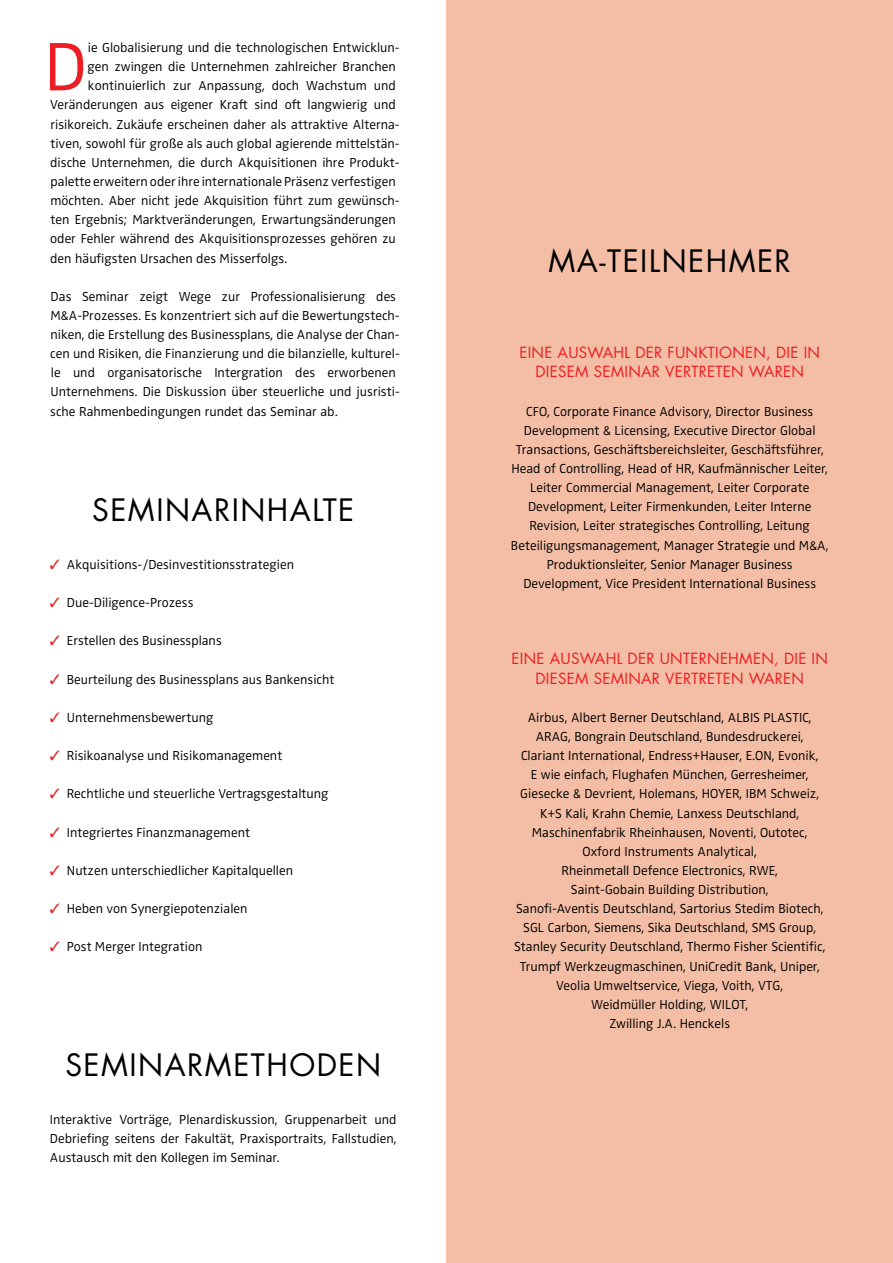
<style>
.page{position:relative;width:893px;height:1263px;background:#fff}
.page>*{position:absolute;margin:0;border:0;box-sizing:border-box;transform-origin:0 0}
.t1{font:300 70.8px "Zwo OT";color:#ed1d24}
.t2{font:30px "Futura Std";letter-spacing:.05em;color:#000}
.t3{font:15px/19.2px "Futura Std";letter-spacing:.02em;color:#ed1d24;text-align:center}
.t4{font:300 13.5px/19.2px "Zwo OT";color:#000;text-align:center}
.s1{color:#ed1d24}
</style>
<div class="page">
<div style="left:446px;top:0;width:447px;height:1263px;background:#f3bea5"></div>
<h1 class="t1" style="left:44px;top:26px;width:45px">D</h1>
<p class="t4" style="left:88px;top:38px;width:313px">ie Globalisierung und die technologischen Entwicklun-</p>
<p class="t4" style="left:88px;top:57px;width:310px">gen zwingen die Unternehmen zahlreicher Branchen</p>
<p class="t4" style="left:88px;top:77px;width:309px">kontinuierlich zur Anpassung, doch Wachstum und</p>
<p class="t4" style="left:50px;top:96px;width:347px">Veränderungen aus eigener Kraft sind oft langwierig und</p>
<p class="t4" style="left:51px;top:115px;width:351px">risikoreich. Zukäufe erscheinen daher als attraktive Alterna-</p>
<p class="t4" style="left:50px;top:134px;width:351px">tiven, sowohl für große als auch global agierende mittelstän-</p>
<p class="t4" style="left:50px;top:153px;width:351px">dische Unternehmen, die durch Akquisitionen ihre Produkt-</p>
<p class="t4" style="left:51px;top:172px;width:347px">palette erweitern oder ihre internationale Präsenz verfestigen</p>
<p class="t4" style="left:51px;top:191px;width:351px">möchten. Aber nicht jede Akquisition führt zum gewünsch-</p>
<p class="t4" style="left:50px;top:210px;width:347px">ten Ergebnis; Marktveränderungen, Erwartungsänderungen</p>
<p class="t4" style="left:50px;top:230px;width:347px">oder Fehler während des Akquisitionsprozesses gehören zu</p>
<p class="t4" style="left:50px;top:249px;width:239px">den häufigsten Ursachen des Misserfolgs.</p>
<p class="t4" style="left:50px;top:287px;width:351px;text-align:left">Das Seminar zeigt Wege zur Professionalisierung des M&amp;A-Prozesses. Es konzentriert sich auf die Bewertungstech&shy;niken, die Erstellung des Businessplans, die Analyse der Chan&shy;cen und Risiken, die Finanzierung und die bilanzielle, kulturel&shy;le und organisatorische Intergration des erworbenen Unternehmens. Die Diskussion über steuerliche und jusristi&shy;sche Rahmenbedingungen rundet das Seminar ab.</p>
<h2 class="t2" style="left:92px;top:491px;width:264px">SEMINARINHALTE</h2>
<p class="t4" style="left:50px;top:555px;width:246px"><span class="s1">✓</span> Akquisitions-/Desinvestitionsstrategien</p>
<p class="t4" style="left:50px;top:593px;width:145px"><span class="s1">✓</span> Due-Diligence-Prozess</p>
<p class="t4" style="left:50px;top:631px;width:173px"><span class="s1">✓</span> Erstellen des Businessplans</p>
<p class="t4" style="left:50px;top:670px;width:286px"><span class="s1">✓</span> Beurteilung des Businessplans aus Bankensicht</p>
<p class="t4" style="left:50px;top:708px;width:165px"><span class="s1">✓</span> Unternehmensbewertung</p>
<p class="t4" style="left:50px;top:746px;width:234px"><span class="s1">✓</span> Risikoanalyse und Risikomanagement</p>
<p class="t4" style="left:50px;top:784px;width:280px"><span class="s1">✓</span> Rechtliche und steuerliche Vertragsgestaltung</p>
<p class="t4" style="left:50px;top:823px;width:202px"><span class="s1">✓</span> Integriertes Finanzmanagement</p>
<p class="t4" style="left:50px;top:861px;width:245px"><span class="s1">✓</span> Nutzen unterschiedlicher Kapitalquellen</p>
<p class="t4" style="left:50px;top:899px;width:199px"><span class="s1">✓</span> Heben von Synergiepotenzialen</p>
<p class="t4" style="left:50px;top:938px;width:154px"><span class="s1">✓</span> Post Merger Integration</p>
<h2 class="t2" style="left:65px;top:1046px;width:317px">SEMINARMETHODEN</h2>
<p class="t4" style="left:50px;top:1110px;width:348px;text-align:justify">Interaktive Vorträge, Plenardiskussion, Gruppenarbeit und Debriefing seitens der Fakultät, Praxisportraits, Fallstudien, Austausch mit den Kollegen im Seminar.</p>
<h2 class="t2" style="left:549px;top:242px;width:244px">MA-TEILNEHMER</h2>
<p class="t3" style="left:519px;top:343px;width:302px">EINE AUSWAHL DER FUNKTIONEN, DIE IN<br>DIESEM SEMINAR VERTRETEN WAREN</p>
<p class="t4" style="left:511px;top:402px;width:319px">CFO, Corporate Finance Advisory, Director Business Development &amp; Licensing, Executive Director Global Transactions, Geschäftsbereichsleiter, Geschäftsführer, Head of Controlling, Head of HR, Kaufmännischer Leiter, Leiter Commercial Management, Leiter Corporate Development, Leiter Firmenkunden, Leiter Interne Revision, Leiter strategisches Controlling, Leitung Beteiligungsmanagement, Manager Strategie und M&amp;A, Produktionsleiter, Senior Manager Business Development, Vice President International Business</p>
<p class="t3" style="left:511px;top:649px;width:318px">EINE AUSWAHL DER UNTERNEHMEN, DIE IN<br>DIESEM SEMINAR VERTRETEN WAREN</p>
<p class="t4" style="left:514px;top:708px;width:313px">Airbus, Albert Berner Deutschland, ALBIS PLASTIC, ARAG, Bongrain Deutschland, Bundesdruckerei, Clariant International, Endress+Hauser, E.ON, Evonik,<br>E wie einfach, Flughafen München, Gerresheimer, Giesecke &amp; Devrient, Holemans, HOYER, IBM Schweiz, K+S Kali, Krahn Chemie, Lanxess Deutschland, Maschinenfabrik Rheinhausen, Noventi, Outotec, Oxford Instruments Analytical,<br>Rheinmetall Defence Electronics, RWE,<br>Saint-Gobain Building Distribution,<br>Sanofi-Aventis Deutschland, Sartorius Stedim Biotech, SGL Carbon, Siemens, Sika Deutschland, SMS Group, Stanley Security Deutschland, Thermo Fisher Scientific, Trumpf Werkzeugmaschinen, UniCredit Bank, Uniper, Veolia Umweltservice, Viega, Voith, VTG,<br>Weidmüller Holding, WILOT,<br>Zwilling J.A. Henckels</p>
</div>
